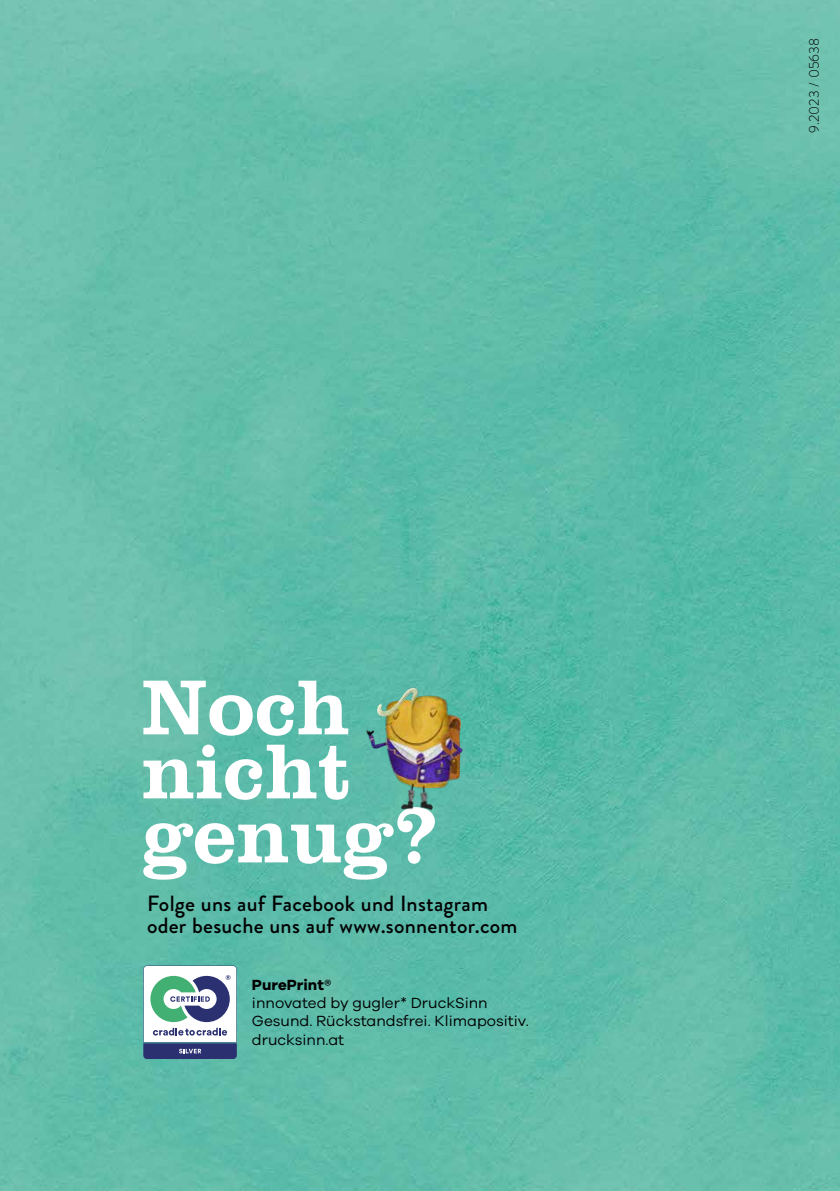
<style>
.page{position:relative;width:840px;height:1191px;background:#fff}
.page>*{position:absolute;margin:0;border:0;box-sizing:border-box;transform-origin:0 0}
.t1{font:700 80px/64px "Clarendon BT Pro";color:#fff}
.t2{font:500 22px/22px "Brandon Grotesque";letter-spacing:.01em;color:#020203}
.t3{font:15.2px/18.2px "Galano Grotesque";color:#000}
.t4{font:700 15.2px "Galano Grotesque";color:#000}
.t5{font:300 14px "Brandon Grotesque";letter-spacing:.01em;color:#000}
</style>
<div class="page">
<img style="left:0;top:0;width:839px;height:1191px">
<svg style="left:143px;top:965px;width:94px;height:94px"></svg>
<img style="left:346px;top:634px;width:142px;height:201px">
<h1 class="t1" style="left:142px;top:673px;width:298px">Noch nicht genug?</h1>
<h2 class="t2" style="left:147px;top:892px;width:372px">Folge uns auf Facebook und Instagram oder besuche uns auf www.sonnentor.com</h2>
<p class="t4" style="left:252px;top:975px;width:81px">PurePrint®</p>
<p class="t3" style="left:252px;top:993px;width:278px">innovated by gugler* DruckSinn<br>Gesund. Rückstandsfrei. Klimapositiv. drucksinn.at</p>
<p class="t5" style="left:804px;top:133px;width:97px;rotate:-90deg">9.2023 / 05638</p>
</div>
